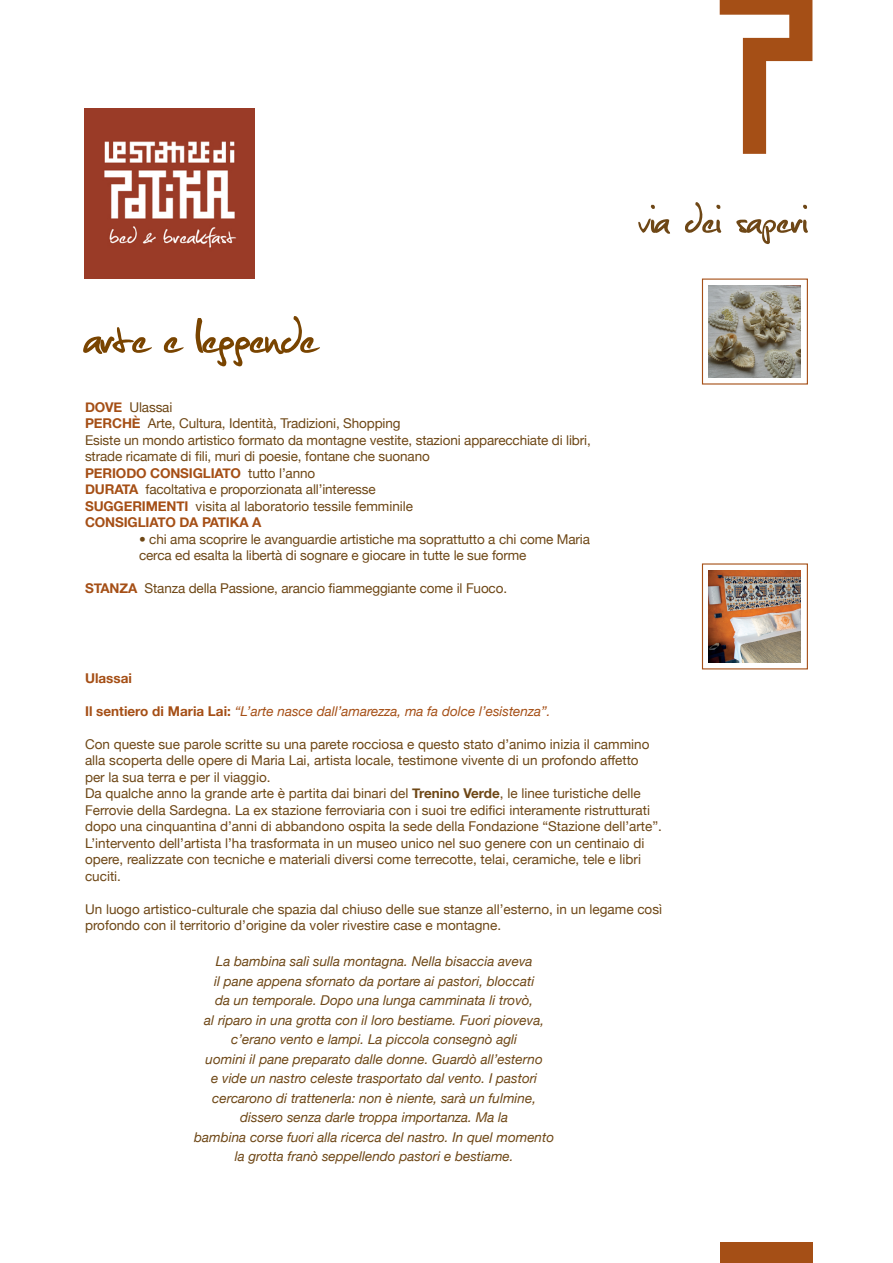
<style>
.page{position:relative;width:893px;height:1263px;background:#fff}
.page>*{position:absolute;margin:0;border:0;box-sizing:border-box;transform-origin:0 0}
.t1{font:64.8px "Christopherhand";letter-spacing:-.025em;color:#794400}
.t2{font:54px "Christopherhand";color:#6e4716}
.t3{font:13.5px/16.5px "Helvetica Neue";color:#6e4716}
.t4{font:italic 13.5px "Helvetica Neue";color:#6e4716}
.t5{font:italic 13.5px "Helvetica Neue";color:#a54f16}
.t6{font:700 13.5px "Helvetica Neue";letter-spacing:-.01em;color:#a54f16}
.s1{font-weight:700;color:#a54f16}
.s2{font-weight:700;font-style:normal}
.s3{font-weight:700}
</style>
<div class="page">
<img style="left:84px;top:108px;width:170px;height:171px">
<div style="left:702px;top:279px;width:106px;height:106px;border:1px solid #a54f16"></div>
<img style="left:709px;top:286px;width:92px;height:91px">
<div style="left:720px;top:1243px;width:92px;height:20px;background:#a54f16"></div>
<svg style="left:720px;top:0;width:92px;height:154px"></svg>
<div style="left:702px;top:563px;width:106px;height:106px;border:1px solid #a54f16"></div>
<img style="left:709px;top:570px;width:92px;height:92px">
<p class="t1" style="left:85px;top:309px;width:233px">arte e leggende</p>
<p class="t3" style="left:85px;top:398px;width:89px"><span class="s1">DOVE</span> Ulassai</p>
<p class="t3" style="left:85px;top:414px;width:317px"><span class="s1">PERCHÈ</span> Arte, Cultura, Identità, Tradizioni, Shopping</p>
<p class="t3" style="left:85px;top:431px;width:507px">Esiste un mondo artistico formato da montagne vestite, stazioni apparecchiate di libri, strade ricamate di fili, muri di poesie, fontane che suonano<br><span class="s1">PERIODO CONSIGLIATO</span> tutto l’anno</p>
<p class="t3" style="left:85px;top:480px;width:292px"><span class="s1">DURATA</span> facoltativa e proporzionata all’interesse</p>
<p class="t3" style="left:85px;top:497px;width:330px"><span class="s1">SUGGERIMENTI</span> visita al laboratorio tessile femminile</p>
<p class="t6" style="left:85px;top:510px;width:178px">CONSIGLIATO DA PATIKA A</p>
<p class="t3" style="left:139px;top:530px;width:452px">• chi ama scoprire le avanguardie artistiche ma soprattutto a chi come Maria cerca ed esalta la libertà di sognare e giocare in tutte le sue forme</p>
<p class="t3" style="left:85px;top:579px;width:424px"><span class="s1">STANZA</span> Stanza della Passione, arancio fiammeggiante come il Fuoco.</p>
<p class="t2" style="left:638px;top:197px;width:171px">via dei saperi</p>
<p class="t6" style="left:85px;top:666px;width:48px">Ulassai</p>
<p class="t5" style="left:85px;top:700px;width:467px"><span class="s2">Il sentiero di Maria Lai:</span> “L’arte nasce dall’amarezza, ma fa dolce l’esistenza”.</p>
<p class="t3" style="left:85px;top:735px;width:566px">Con queste sue parole scritte su una parete rocciosa e questo stato d’animo inizia il cammino alla scoperta delle opere di Maria Lai, artista locale, testimone vivente di un profondo affetto per la sua terra e per il viaggio.</p>
<p class="t3" style="left:85px;top:784px;width:567px">Da qualche anno la grande arte è partita dai binari del <span class="s3">Trenino Verde</span>, le linee turistiche delle<br>Ferrovie della Sardegna. La ex stazione ferroviaria con i suoi tre edifici interamente ristrutturati</p>
<p class="t3" style="left:85px;top:817px;width:578px">dopo una cinquantina d’anni di abbandono ospita la sede della Fondazione “Stazione dell’arte”.</p>
<p class="t3" style="left:85px;top:834px;width:561px">L’intervento dell’artista l’ha trasformata in un museo unico nel suo genere con un centinaio di</p>
<p class="t3" style="left:85px;top:850px;width:558px">opere, realizzate con tecniche e materiali diversi come terrecotte, telai, ceramiche, tele e libri cuciti.</p>
<p class="t3" style="left:85px;top:900px;width:579px">Un luogo artistico-culturale che spazia dal chiuso delle sue stanze all’esterno, in un legame così</p>
<p class="t3" style="left:85px;top:916px;width:418px">profondo con il territorio d’origine da voler rivestire case e montagne.</p>
<p class="t4" style="left:216px;top:950px;width:318px">La bambina salì sulla montagna. Nella bisaccia aveva</p>
<p class="t4" style="left:214px;top:970px;width:322px">il pane appena sfornato da portare ai pastori, bloccati</p>
<p class="t4" style="left:215px;top:989px;width:320px">da un temporale. Dopo una lunga camminata li trovò,</p>
<p class="t4" style="left:204px;top:1009px;width:341px">al riparo in una grotta con il loro bestiame. Fuori pioveva,</p>
<p class="t4" style="left:231px;top:1028px;width:287px">c’erano vento e lampi. La piccola consegnò agli</p>
<p class="t4" style="left:206px;top:1048px;width:339px">uomini il pane preparato dalle donne. Guardò all’esterno</p>
<p class="t4" style="left:211px;top:1067px;width:328px">e vide un nastro celeste trasportato dal vento. I pastori</p>
<p class="t4" style="left:212px;top:1087px;width:325px">cercarono di trattenerla: non è niente, sarà un fulmine,</p>
<p class="t4" style="left:240px;top:1106px;width:270px">dissero senza darle troppa importanza. Ma la</p>
<p class="t4" style="left:194px;top:1126px;width:361px">bambina corse fuori alla ricerca del nastro. In quel momento</p>
<p class="t4" style="left:235px;top:1145px;width:280px">la grotta franò seppellendo pastori e bestiame.</p>
</div>
